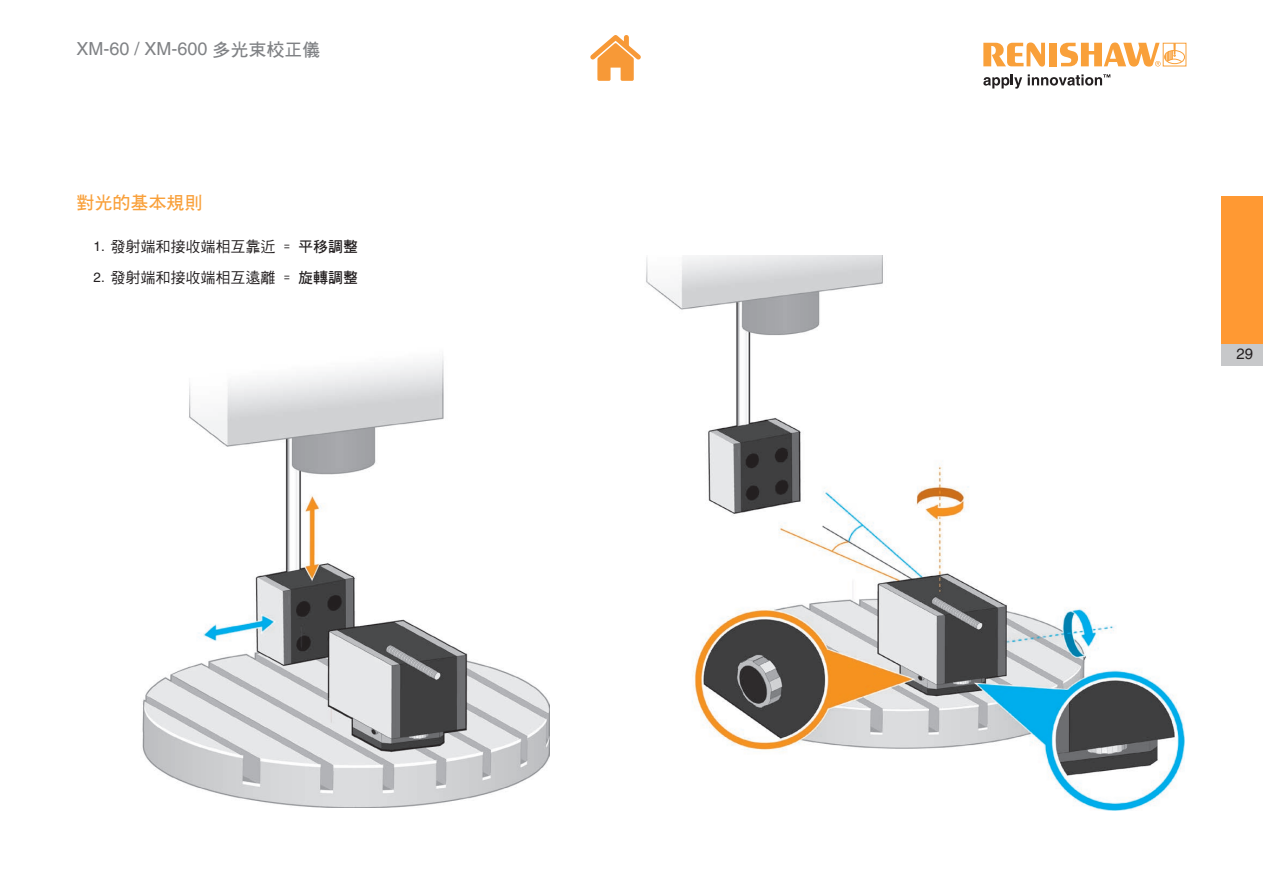
<style>
.page{position:relative;width:1263px;height:893px;background:#fff}
.page>*{position:absolute;margin:0;border:0;box-sizing:border-box;transform-origin:0 0}
.t1{font:18px "Helvetica LT Pro";color:#808285}
.Table_of_contents_su{font:18px "DF Hei W7 WIN BF";color:#f9a03a}
.t2{font:15px "DF Hei Md HK BF";color:#231f20}
.t3{font:15px "Helvetica LT Pro";color:#231f20}
.s1{font-family:"DF Hei W7 WIN BF"}
.s2{font-family:"Helvetica";font-size:13.5px}
</style>
<div class="page">
<div style="left:1221px;top:196px;width:42px;height:148px;background:#f93"></div>
<div style="left:1221px;top:344px;width:42px;height:22px;background:#c7c8ca"></div>
<svg style="left:983px;top:43px;width:62px;height:24px"></svg>
<div style="left:1049px;top:43px;width:8px;height:23px;background:#f9a03a"></div>
<div style="left:1164px;top:50px;width:21px;height:14px;border:1px solid #f9a03a;border-radius:50%"></div>
<svg style="left:1060px;top:43px;width:122px;height:24px"></svg>
<svg style="left:983px;top:75px;width:39px;height:14px"></svg>
<svg style="left:1028px;top:74px;width:82px;height:12px"></svg>
<svg style="left:590px;top:35px;width:51px;height:46px"></svg>
<img style="left:646px;top:255px;width:538px;height:556px">
<img style="left:142px;top:355px;width:407px;height:453px">
<p class="t1" style="left:77px;top:38px;width:246px">XM-60 / XM-600 <span class="s1">多光束校正儀</span></p>
<p class="Table_of_contents_su" style="left:77px;top:193px;width:128px">對光的基本規則</p>
<p class="t2" style="left:94px;top:239px;width:266px"><span class="s2">1.</span> 發射端和接收端相互靠近 = <span class="s1">平移調整</span></p>
<p class="t2" style="left:94px;top:270px;width:266px"><span class="s2">2.</span> 發射端和接收端相互遠離 = <span class="s1">旋轉調整</span></p>
<p class="t3" style="left:1236px;top:345px;width:18px">29</p>
</div>
